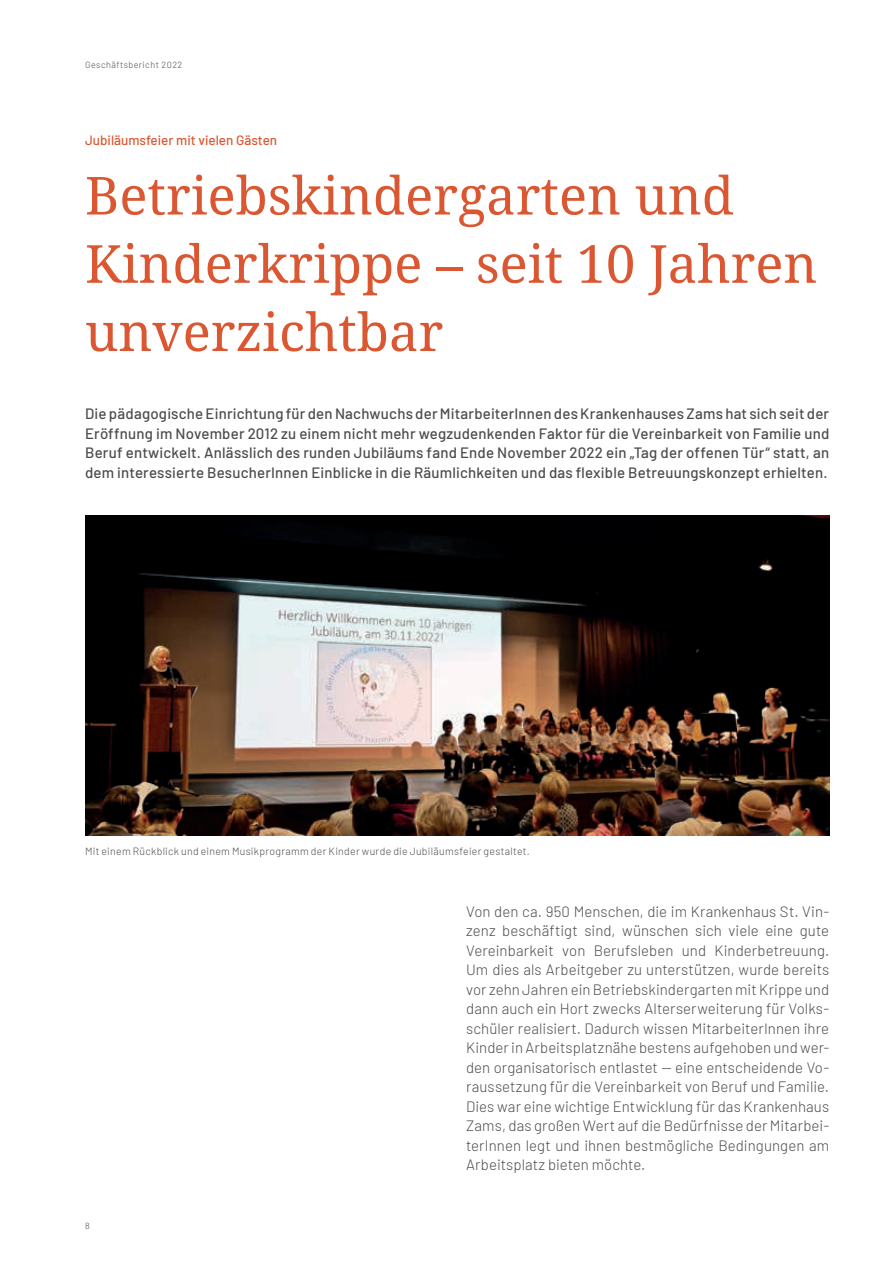
<style>
.page{position:relative;width:893px;height:1263px;background:#fff}
.page>*{position:absolute;margin:0;border:0;box-sizing:border-box;transform-origin:0 0}
.t1{font:52.5px/68.2px "Noto Serif";color:#da5732}
.t2{font:300 15px/19.5px "Barlow";letter-spacing:.005em;color:#4b4c4d;text-align:justify}
.t3{font:500 15px/19.5px "Barlow";letter-spacing:.015em;color:#4b4c4d;text-align:justify}
.t4{font:500 13.5px "Barlow";color:#da5732}
.t5{font:300 10.5px "Barlow";letter-spacing:.025em;color:#4b4c4d}
.t6{font:300 9px "Barlow";letter-spacing:.05em;color:#4b4c4d}
</style>
<div class="page">
<img style="left:85px;top:516px;width:744px;height:320px">
<p class="t6" style="left:85px;top:59px;width:99px">Geschäftsbericht 2022</p>
<p class="t4" style="left:85px;top:131px;width:194px">Jubiläumsfeier mit vielen Gästen</p>
<h1 class="t1" style="left:85px;top:159px;width:734px">Betriebskindergarten und<br>Kinderkrippe – seit 10 Jahren unverzichtbar</h1>
<p class="t3" style="left:85px;top:403px;width:746px">Die pädagogische Einrichtung für den Nachwuchs der MitarbeiterInnen des Krankenhauses Zams hat sich seit der Eröffnung im November 2012 zu einem nicht mehr wegzudenkenden Faktor für die Vereinbarkeit von Familie und Beruf entwickelt. Anlässlich des runden Jubiläums fand Ende November 2022 ein „Tag der offenen Tür“ statt, an dem interessierte BesucherInnen Einblicke in die Räumlichkeiten und das flexible Betreuungskonzept erhielten.</p>
<p class="t5" style="left:85px;top:843px;width:446px">Mit einem Rückblick und einem Musikprogramm der Kinder wurde die Jubiläumsfeier gestaltet.</p>
<p class="t6" style="left:85px;top:1219px;width:6px">8</p>
<p class="t2" style="left:466px;top:900px;width:365px">Von den ca. 950 Menschen, die im Krankenhaus St. Vin&shy;zenz beschäftigt sind, wünschen sich viele eine gute Vereinbarkeit von Berufsleben und Kinderbetreuung.<br>Um dies als Arbeitgeber zu unterstützen, wurde bereits vor zehn Jahren ein Betriebskindergarten mit Krippe und dann auch ein Hort zwecks Alterserweiterung für Volks&shy;schüler realisiert. Dadurch wissen MitarbeiterInnen ihre Kinder in Arbeitsplatznähe bestens aufgehoben und wer&shy;den organisatorisch entlastet — eine entscheidende Vo&shy;raussetzung für die Vereinbarkeit von Beruf und Familie.<br>Dies war eine wichtige Entwicklung für das Krankenhaus Zams, das großen Wert auf die Bedürfnisse der Mitarbei&shy;terInnen legt und ihnen bestmögliche Bedingungen am Arbeitsplatz bieten möchte.</p>
</div>
